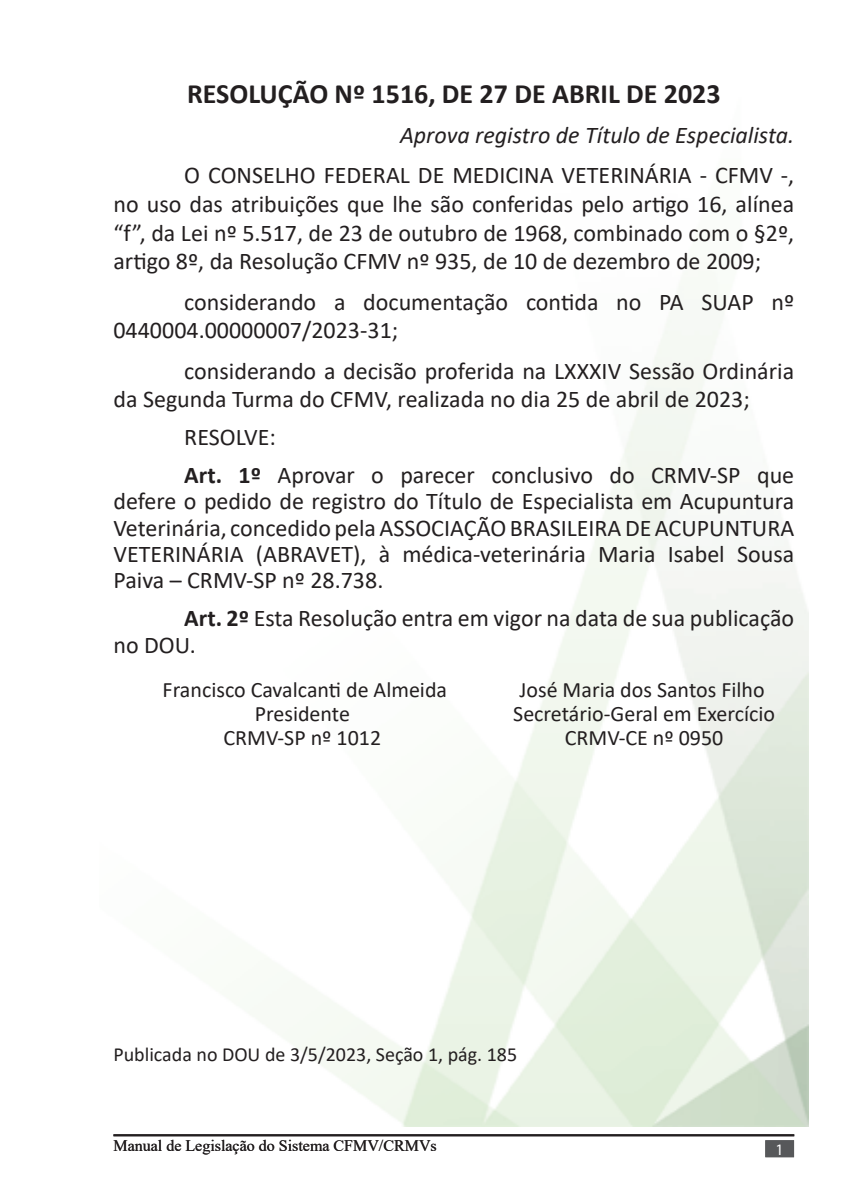
<style>
.page{position:relative;width:851px;height:1191px;background:#fff}
.page>*{position:absolute;margin:0;border:0;box-sizing:border-box;transform-origin:0 0}
.Texto_de_nota_de_rod{font:700 28px "Calibri";color:#231f20}
.Corpo_de_texto{font:24px/28.8px "Calibri";color:#231f20}
.Texto_de_nota_de_rod-2{font:italic 24px "Calibri";color:#231f20}
.t1{font:22px/24px "Calibri";color:#231f20;text-align:center}
.t2{font:20px "Calibri";color:#231f20}
.t3{font:16px "Times New Roman";color:#231f20}
.Apresentação{font:16px "Myriad Pro";color:#fff}
.s1{font-weight:700}
</style>
<div class="page">
<hr style="left:113px;top:1134px;width:681px;height:2px;background:#231f20">
<div style="left:765px;top:1140px;width:28px;height:17px;background:#57585a;border:2px solid #57585a"></div>
<p class="Texto_de_nota_de_rod" style="left:187px;top:74px;width:535px">RESOLUÇÃO Nº 1516, DE 27 DE ABRIL DE 2023</p>
<p class="Texto_de_nota_de_rod-2" style="left:400px;top:118px;width:395px">Aprova registro de Título de Especialista.</p>
<p class="Corpo_de_texto" style="left:113px;top:160px;width:682px;text-align:justify;text-indent:71px">O CONSELHO FEDERAL DE MEDICINA VETERINÁRIA - CFMV -, no uso das atribuições que lhe são conferidas pelo artigo 16, alínea “f”, da Lei nº 5.517, de 23 de outubro de 1968, combinado com o §2º, artigo 8º, da Resolução CFMV nº 935, de 10 de dezembro de 2009;</p>
<p class="Corpo_de_texto" style="left:113px;top:286px;width:682px;text-indent:71px">considerando a documentação contida no PA SUAP nº<br>0440004.00000007/2023-31;</p>
<p class="Corpo_de_texto" style="left:113px;top:355px;width:682px;text-indent:71px">considerando a decisão proferida na LXXXIV Sessão Ordinária da Segunda Turma do CFMV, realizada no dia 25 de abril de 2023;</p>
<p class="Corpo_de_texto" style="left:184px;top:422px;width:93px">RESOLVE:</p>
<p class="Corpo_de_texto" style="left:113px;top:461px;width:682px;line-height:26.4px;text-align:justify;text-indent:71px"><span class="s1">Art. 1º</span> Aprovar o parecer conclusivo do CRMV-SP que defere o pedido de registro do Título de Especialista em Acupuntura Veterinária, concedido pela ASSOCIAÇÃO BRASILEIRA DE ACUPUNTURA VETERINÁRIA (ABRAVET), à médica-veterinária Maria Isabel Sousa Paiva – CRMV-SP nº 28.738.</p>
<p class="Corpo_de_texto" style="left:113px;top:604px;width:682px;line-height:26.4px;text-indent:71px"><span class="s1">Art. 2º</span> Esta Resolução entra em vigor na data de sua publicação no DOU.</p>
<p class="t1" style="left:162px;top:676px;width:286px">Francisco Cavalcanti de Almeida</p>
<p class="t1" style="left:255px;top:700px;width:97px">Presidente</p>
<p class="t1" style="left:223px;top:724px;width:159px">CRMV-SP nº 1012</p>
<p class="t1" style="left:513px;top:676px;width:263px">José Maria dos Santos Filho<br>Secretário-Geral em Exercício<br>CRMV-CE nº 0950</p>
<p class="t2" style="left:113px;top:1040px;width:405px">Publicada no DOU de 3/5/2023, Seção 1, pág. 185</p>
<p class="t3" style="left:113px;top:1134px;width:325px">Manual de Legislação do Sistema CFMV/CRMVs</p>
<p class="Apresentação" style="left:775px;top:1140px;width:10px">1</p>
</div>
